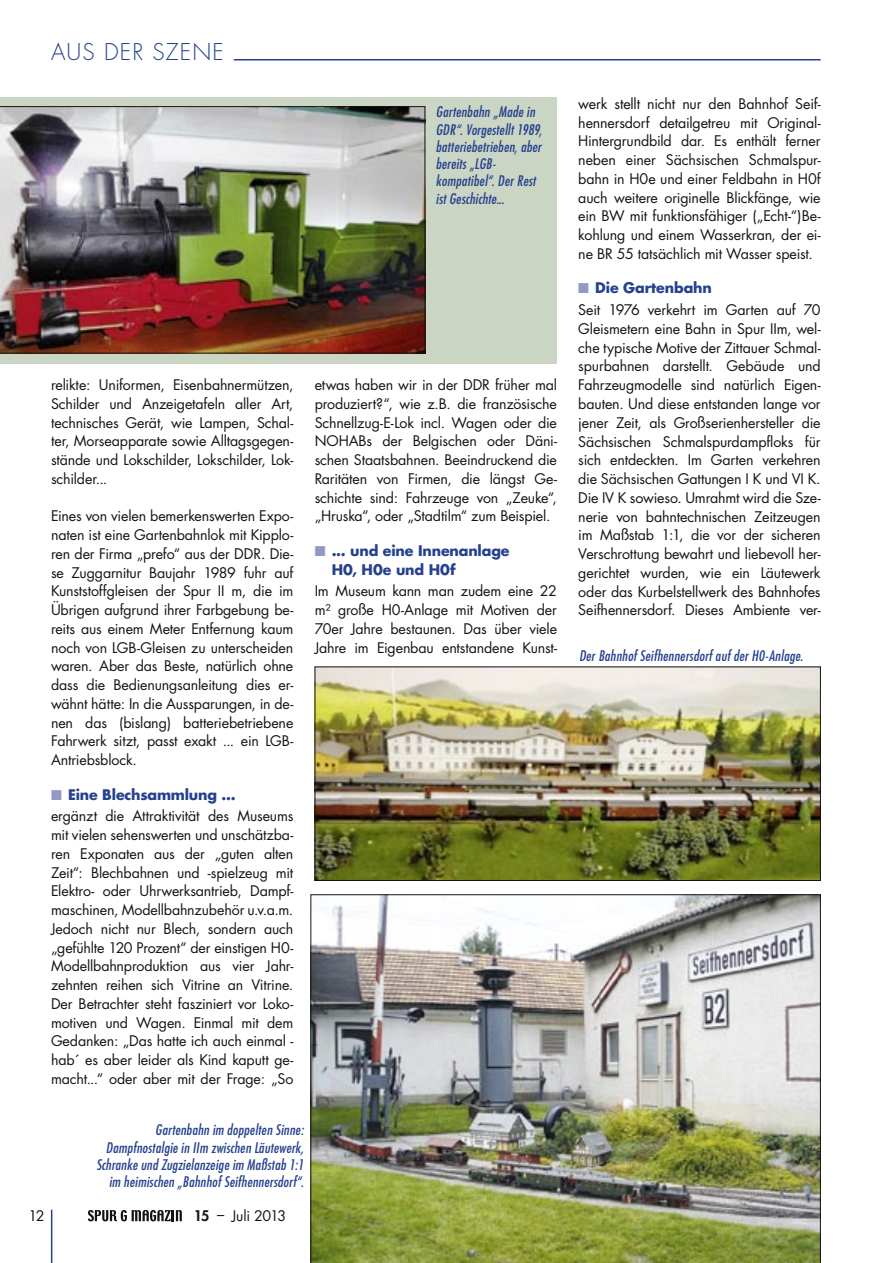
<style>
.page{position:relative;width:893px;height:1263px;background:#fff}
.page>*{position:absolute;margin:0;border:0;box-sizing:border-box;transform-origin:0 0}
.RS_Rubrik{font:300 22.5px "Futura";letter-spacing:.05em;color:#25418e}
.RS_Fliestext{font:14.25px/18.8px "Futura";letter-spacing:-.01em;color:#141412;text-align:justify}
.RS_Bildtext{font:italic condensed 14.25px/17.2px "Futura";letter-spacing:.02em;color:#25418e}
.RS_Zwischenüberschrift{font:700 14.25px "Futura";letter-spacing:-.01em;color:#25418e}
.s1{color:#9399c5}
.s2{font-weight:800}
</style>
<div class="page">
<hr style="left:51px;top:1210px;width:1px;height:53px;background:#25418e">
<svg style="left:88px;top:1210px;width:94px;height:11px"></svg>
<div style="left:0;top:98px;width:557px;height:266px;background:#cad5c3"></div>
<img style="left:0;top:106px;width:425px;height:247px">
<img style="left:317px;top:668px;width:502px;height:211px">
<div style="left:315px;top:666px;width:506px;height:215px;border:1px solid #141412"></div>
<img style="left:311px;top:894px;width:510px;height:369px">
<hr style="left:234px;top:59px;width:587px;height:1px;background:#25418e">
<p class="RS_Rubrik" style="left:51px;top:38px;width:174px">AUS DER SZENE</p>
<p class="RS_Fliestext" style="left:51px;top:375px;width:244px">relikte: Uniformen, Eisenbahnermützen, Schilder und Anzeigetafeln aller Art, technisches Gerät, wie Lampen, Schal&shy;ter, Morseapparate sowie Alltagsgegen&shy;stände und Lokschilder, Lokschilder, Lok&shy;schilder...</p>
<p class="RS_Fliestext" style="left:51px;top:507px;width:244px">Eines von vielen bemerkenswerten Expo&shy;naten ist eine Gartenbahnlok mit Kipplo&shy;ren der Firma „prefo“ aus der DDR. Die&shy;se Zuggarnitur Baujahr 1989 fuhr auf Kunststoffgleisen der Spur II m, die im Übrigen aufgrund ihrer Farbgebung be&shy;reits aus einem Meter Entfernung kaum noch von LGB-Gleisen zu unterscheiden waren. Aber das Beste, natürlich ohne dass die Bedienungsanleitung dies er&shy;wähnt hätte: In die Aussparungen, in de&shy;nen das (bislang) batteriebetriebene Fahrwerk sitzt, passt exakt ... ein LGB-Antriebsblock.</p>
<p class="RS_Zwischenüberschrift" style="left:51px;top:784px;width:186px"><span class="s1">■</span> Eine Blechsammlung ...</p>
<p class="RS_Fliestext" style="left:51px;top:807px;width:244px">ergänzt die Attraktivität des Museums mit vielen sehenswerten und unschätzba&shy;ren Exponaten aus der „guten alten Zeit“: Blechbahnen und -spielzeug mit Elektro- oder Uhrwerksantrieb, Dampf&shy;maschinen, Modellbahnzubehör u.v.a.m.<br>Jedoch nicht nur Blech, sondern auch „gefühlte 120 Prozent“ der einstigen H0- Modellbahnproduktion aus vier Jahr&shy;zehnten reihen sich Vitrine an Vitrine.<br>Der Betrachter steht fasziniert vor Loko&shy;motiven und Wagen. Einmal mit dem Gedanken: „Das hatte ich auch einmal - hab´ es aber leider als Kind kaputt ge&shy;macht...“ oder aber mit der Frage: „So</p>
<p class="RS_Bildtext" style="left:436px;top:103px;width:108px">Gartenbahn „Made in<br>GDR“. Vorgestellt 1989, batteriebetrieben, aber bereits „LGB&shy;kompatibel“. Der Rest ist Geschichte...</p>
<p class="RS_Fliestext" style="left:578px;top:94px;width:244px">werk stellt nicht nur den Bahnhof Seif&shy;hennersdorf detailgetreu mit Original-Hintergrundbild dar. Es enthält ferner neben einer Sächsischen Schmalspur&shy;bahn in H0e und einer Feldbahn in H0f auch weitere originelle Blickfänge, wie ein BW mit funktionsfähiger („Echt-“)Be&shy;kohlung und einem Wasserkran, der ei&shy;ne BR 55 tatsächlich mit Wasser speist.</p>
<p class="RS_Zwischenüberschrift" style="left:578px;top:278px;width:135px"><span class="s1">■</span> Die Gartenbahn</p>
<p class="RS_Fliestext" style="left:578px;top:300px;width:244px">Seit 1976 verkehrt im Garten auf 70<br>Gleismetern eine Bahn in Spur IIm, wel&shy;che typische Motive der Zittauer Schmal&shy;spurbahnen darstellt. Gebäude und Fahrzeugmodelle sind natürlich Eigen&shy;bauten. Und diese entstanden lange vor jener Zeit, als Großserienhersteller die Sächsischen Schmalspurdampfloks für sich entdeckten. Im Garten verkehren die Sächsischen Gattungen I K und VI K.<br>Die IV K sowieso. Umrahmt wird die Sze&shy;nerie von bahntechnischen Zeitzeugen im Maßstab 1:1, die vor der sicheren Verschrottung bewahrt und liebevoll her&shy;gerichtet wurden, wie ein Läutewerk oder das Kurbelstellwerk des Bahnhofes Seifhennersdorf. Dieses Ambiente ver-</p>
<p class="RS_Bildtext" style="left:579px;top:647px;width:226px">Der Bahnhof Seifhennersdorf auf der H0-Anlage.</p>
<p class="RS_Fliestext" style="left:315px;top:375px;width:244px">etwas haben wir in der DDR früher mal produziert?“, wie z.B. die französische Schnellzug-E-Lok incl. Wagen oder die NOHABs der Belgischen oder Däni&shy;schen Staatsbahnen. Beeindruckend die Raritäten von Firmen, die längst Ge&shy;schichte sind: Fahrzeuge von „Zeuke“, „Hruska“, oder „Stadtilm“ zum Beispiel.</p>
<p class="RS_Zwischenüberschrift" style="left:315px;top:541px;width:196px"><span class="s1">■</span> ... und eine Innenanlage</p>
<p class="RS_Zwischenüberschrift" style="left:332px;top:559px;width:125px">H0, H0e und H0f</p>
<p class="RS_Fliestext" style="left:315px;top:582px;width:244px">Im Museum kann man zudem eine 22 m² große H0-Anlage mit Motiven der 70er Jahre bestaunen. Das über viele Jahre im Eigenbau entstandene Kunst-</p>
<p class="RS_Bildtext" style="left:155px;top:1121px;width:150px">Gartenbahn im doppelten Sinne:</p>
<p class="RS_Bildtext" style="left:106px;top:1138px;width:199px">Dampfnostalgie in IIm zwischen Läutewerk,</p>
<p class="RS_Bildtext" style="left:96px;top:1156px;width:209px">Schranke und Zugzielanzeige im Maßstab 1:1</p>
<p class="RS_Bildtext" style="left:109px;top:1173px;width:196px">im heimischen „Bahnhof Seifhennersdorf“.</p>
<p class="RS_Fliestext" style="left:29px;top:1206px;width:18px">12</p>
<p class="RS_Fliestext" style="left:194px;top:1206px;width:94px"><span class="s2">15</span> – Juli 2013</p>
</div>
